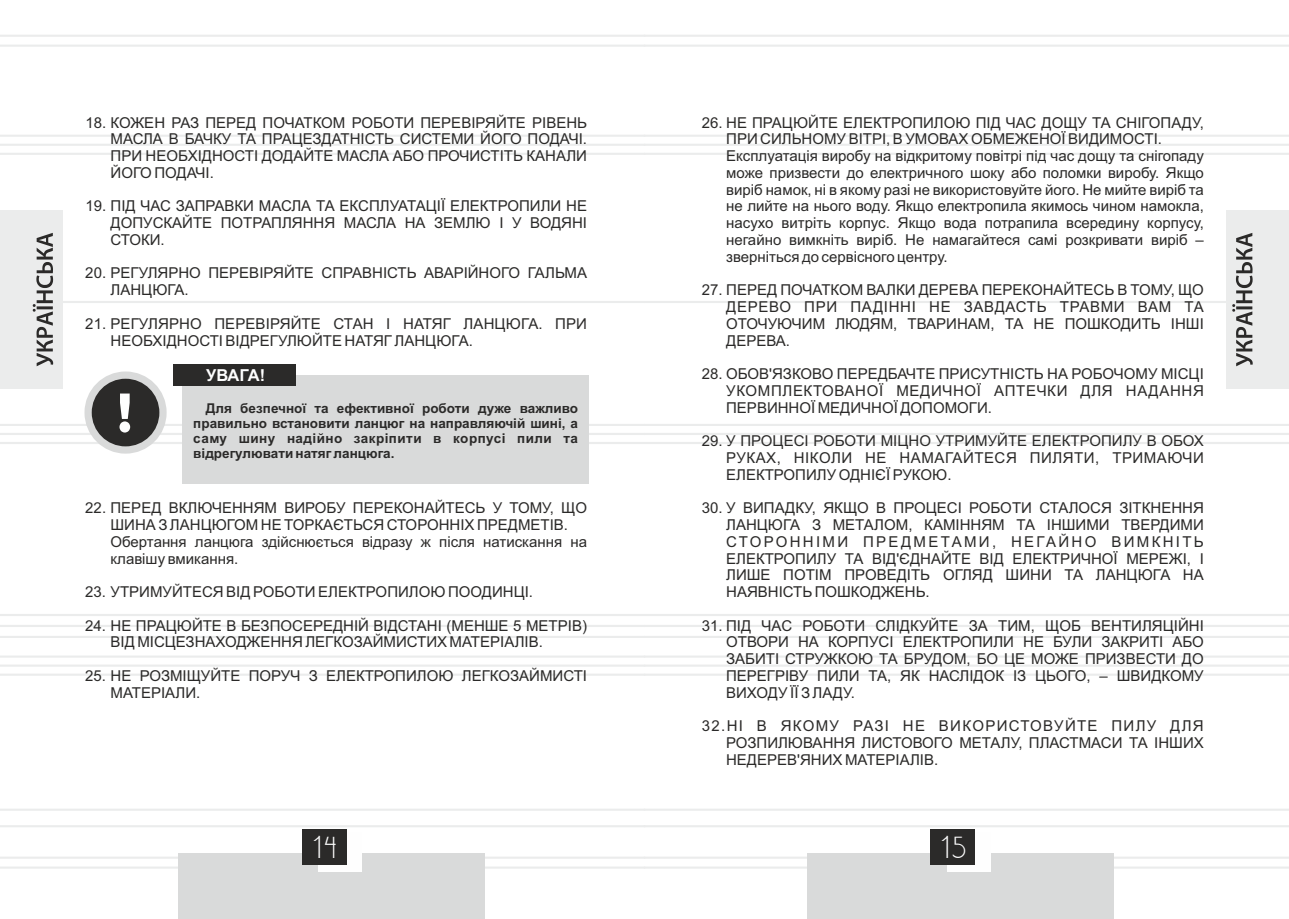
<style>
.page{position:relative;width:1289px;height:919px;background:#fff}
.page>*{position:absolute;margin:0;border:0;box-sizing:border-box;transform-origin:0 0}
.t1{font:26.25px "DS Standart Cyr";color:#fefefe}
.t2{font:700 16.5px "Arial";letter-spacing:-.025em;color:#fefefe}
.t3{font:15px/16.8px "Arial";color:#2b2a29;text-align:justify}
.t4{font:700 13.5px/15.1px "Arial";color:#2b2a29;text-align:justify}
</style>
<div class="page">
<hr style="left:644px;top:135px;width:644px;height:2px;background:#ebecec">
<hr style="left:644px;top:153px;width:644px;height:2px;background:#ebecec">
<hr style="left:644px;top:442px;width:644px;height:2px;background:#ebecec">
<hr style="left:644px;top:614px;width:644px;height:2px;background:#ebecec">
<hr style="left:644px;top:635px;width:644px;height:3px;background:#ebecec">
<hr style="left:644px;top:655px;width:644px;height:2px;background:#ebecec">
<hr style="left:644px;top:673px;width:644px;height:2px;background:#ebecec">
<hr style="left:644px;top:856px;width:644px;height:2px;background:#ebecec">
<hr style="left:644px;top:866px;width:644px;height:2px;background:#ebecec">
<hr style="left:644px;top:35px;width:644px;height:2px;background:#ebecec">
<hr style="left:644px;top:45px;width:644px;height:2px;background:#ebecec">
<hr style="left:644px;top:808px;width:644px;height:2px;background:#ebecec">
<hr style="left:644px;top:825px;width:644px;height:2px;background:#ebecec">
<hr style="left:644px;top:301px;width:644px;height:2px;background:#ebecec">
<hr style="left:0;top:135px;width:644px;height:2px;background:#ebecec">
<hr style="left:0;top:144px;width:1288px;height:2px;background:#ebecec">
<hr style="left:0;top:153px;width:644px;height:2px;background:#ebecec">
<hr style="left:0;top:442px;width:644px;height:2px;background:#ebecec">
<hr style="left:0;top:614px;width:644px;height:2px;background:#ebecec">
<hr style="left:0;top:625px;width:1288px;height:2px;background:#ebecec">
<hr style="left:0;top:635px;width:644px;height:3px;background:#ebecec">
<hr style="left:0;top:655px;width:644px;height:2px;background:#ebecec">
<hr style="left:0;top:664px;width:1288px;height:3px;background:#f0f1f1">
<hr style="left:0;top:673px;width:644px;height:2px;background:#ebecec">
<hr style="left:0;top:856px;width:644px;height:2px;background:#ebecec">
<hr style="left:0;top:866px;width:644px;height:2px;background:#ebecec">
<hr style="left:0;top:35px;width:644px;height:2px;background:#ebecec">
<hr style="left:0;top:45px;width:644px;height:2px;background:#ebecec">
<hr style="left:0;top:808px;width:644px;height:2px;background:#ebecec">
<hr style="left:0;top:825px;width:644px;height:2px;background:#ebecec">
<hr style="left:0;top:301px;width:644px;height:2px;background:#ebecec">
<div style="left:178px;top:853px;width:307px;height:65px;background:#d9dada"></div>
<div style="left:318px;top:832px;width:44px;height:39px;background:#fefefe"></div>
<div style="left:301px;top:829px;width:45px;height:36px;background:#2b2a29"></div>
<div style="left:0;top:210px;width:62px;height:179px;background:#ebecec"></div>
<svg style="left:33px;top:233px;width:20px;height:133px"></svg>
<div style="left:807px;top:853px;width:306px;height:65px;background:#d9dada"></div>
<div style="left:946px;top:832px;width:44px;height:39px;background:#fefefe"></div>
<div style="left:930px;top:829px;width:45px;height:36px;background:#2b2a29"></div>
<div style="left:1226px;top:210px;width:62px;height:179px;background:#ebecec"></div>
<svg style="left:1232px;top:233px;width:20px;height:133px"></svg>
<div style="left:84px;top:371px;width:83px;height:82px;border:14px solid #d9dada;border-radius:50%"></div>
<div style="left:92px;top:379px;width:67px;height:67px;background:#2b2a29;border-radius:50%"></div>
<svg style="left:0;top:393px;width:1288px;height:43px"></svg>
<div style="left:182px;top:375px;width:406px;height:109px;background:#d9dada"></div>
<div style="left:174px;top:364px;width:122px;height:21px;background:#2b2a29"></div>
<p class="t3" style="left:110px;top:115px;width:478px;text-indent:-25px">18. КОЖЕН РАЗ ПЕРЕД ПОЧАТКОМ РОБОТИ ПЕРЕВІРЯЙТЕ РІВЕНЬ МАСЛА В БАЧКУ ТА ПРАЦЕЗДАТНІСТЬ СИСТЕМИ ЙОГО ПОДАЧІ.<br>ПРИ НЕОБХІДНОСТІ ДОДАЙТЕ МАСЛА АБО ПРОЧИСТІТЬ КАНАЛИ ЙОГО ПОДАЧІ.</p>
<p class="t3" style="left:110px;top:199px;width:478px;text-indent:-25px">19. ПІД ЧАС ЗАПРАВКИ МАСЛА ТА ЕКСПЛУАТАЦІЇ ЕЛЕКТРОПИЛИ НЕ ДОПУСКАЙТЕ ПОТРАПЛЯННЯ МАСЛА НА ЗЕМЛЮ І У ВОДЯНІ СТОКИ.</p>
<p class="t3" style="left:110px;top:266px;width:478px;text-indent:-25px">20. РЕГУЛЯРНО ПЕРЕВІРЯЙТЕ СПРАВНІСТЬ АВАРІЙНОГО ГАЛЬМА<br>ЛАНЦЮГА.</p>
<p class="t3" style="left:110px;top:316px;width:478px;text-indent:-25px">21. РЕГУЛЯРНО ПЕРЕВІРЯЙТЕ СТАН І НАТЯГ ЛАНЦЮГА. ПРИ<br>НЕОБХІДНОСТІ ВІДРЕГУЛЮЙТЕ НАТЯГ ЛАНЦЮГА.</p>
<p class="t2" style="left:206px;top:368px;width:60px">УВАГА!</p>
<p class="t4" style="left:193px;top:401px;width:386px;text-indent:13px">Для безпечної та ефективної роботи дуже важливо правильно встановити ланцюг на направляючій шині, а саму шину надійно закріпити в корпусі пили та відрегулювати натяг ланцюга.</p>
<p class="t3" style="left:110px;top:501px;width:478px;text-align:left;text-indent:-25px">22. ПЕРЕД ВКЛЮЧЕННЯМ ВИРОБУ ПЕРЕКОНАЙТЕСЬ У ТОМУ, ЩО ШИНА З ЛАНЦЮГОМ НЕ ТОРКАЄТЬСЯ СТОРОННІХ ПРЕДМЕТІВ.<br>Обертання ланцюга здійснюється відразу ж після натискання на клавішу вмикання.</p>
<p class="t3" style="left:85px;top:584px;width:449px">23. УТРИМУЙТЕСЯ ВІД РОБОТИ ЕЛЕКТРОПИЛОЮ ПООДИНЦІ.</p>
<p class="t3" style="left:110px;top:618px;width:478px;text-indent:-25px">24. НЕ ПРАЦЮЙТЕ В БЕЗПОСЕРЕДНІЙ ВІДСТАНІ (МЕНШЕ 5 МЕТРІВ)<br>ВІД МІСЦЕЗНАХОДЖЕННЯ ЛЕГКОЗАЙМИСТИХ МАТЕРІАЛІВ.</p>
<p class="t3" style="left:110px;top:668px;width:478px;text-indent:-25px">25. НЕ РОЗМІЩУЙТЕ ПОРУЧ З ЕЛЕКТРОПИЛОЮ ЛЕГКОЗАЙМИСТІ<br>МАТЕРІАЛИ.</p>
<p class="t3" style="left:726px;top:115px;width:479px;text-align:left;text-indent:-24px">26. НЕ ПРАЦЮЙТЕ ЕЛЕКТРОПИЛОЮ ПІД ЧАС ДОЩУ ТА СНІГОПАДУ, ПРИ СИЛЬНОМУ ВІТРІ, В УМОВАХ ОБМЕЖЕНОЇ ВИДИМОСТІ.<br>Експлуатація виробу на відкритому повітрі під час дощу та снігопаду може призвести до електричного шоку або поломки виробу. Якщо виріб намок, ні в якому разі не використовуйте його. Не мийте виріб та не лийте на нього воду. Якщо електропила якимось чином намокла, насухо витріть корпус. Якщо вода потрапила всередину корпусу, негайно вимкніть виріб. Не намагайтеся самі розкривати виріб – зверніться до сервісного центру.</p>
<p class="t3" style="left:726px;top:283px;width:479px;text-indent:-24px">27. ПЕРЕД ПОЧАТКОМ ВАЛКИ ДЕРЕВА ПЕРЕКОНАЙТЕСЬ В ТОМУ, ЩО ДЕРЕВО ПРИ ПАДІННІ НЕ ЗАВДАСТЬ ТРАВМИ ВАМ ТА ОТОЧУЮЧИМ ЛЮДЯМ, ТВАРИНАМ, ТА НЕ ПОШКОДИТЬ ІНШІ ДЕРЕВА.</p>
<p class="t3" style="left:726px;top:367px;width:479px;text-indent:-24px">28. ОБОВ'ЯЗКОВО ПЕРЕДБАЧТЕ ПРИСУТНІСТЬ НА РОБОЧОМУ МІСЦІ УКОМПЛЕКТОВАНОЇ МЕДИЧНОЇ АПТЕЧКИ ДЛЯ НАДАННЯ ПЕРВИННОЇ МЕДИЧНОЇ ДОПОМОГИ.</p>
<p class="t3" style="left:726px;top:434px;width:479px;text-indent:-24px">29. У ПРОЦЕСІ РОБОТИ МIЦНО УТРИМУЙТЕ ЕЛЕКТРОПИЛУ В ОБОХ РУКАХ, НІКОЛИ НЕ НАМАГАЙТЕСЯ ПИЛЯТИ, ТРИМАЮЧИ ЕЛЕКТРОПИЛУ ОДНІЄЇ РУКОЮ.</p>
<p class="t3" style="left:726px;top:501px;width:479px;text-indent:-24px">30. У ВИПАДКУ, ЯКЩО В ПРОЦЕСІ РОБОТИ СТАЛОСЯ ЗІТКНЕННЯ ЛАНЦЮГА З МЕТАЛОМ, КАМІННЯМ ТА ІНШИМИ ТВЕРДИМИ СТОРОННІМИ ПРЕДМЕТАМИ, НЕГАЙНО ВИМКНІТЬ ЕЛЕКТРОПИЛУ ТА ВІД'ЄДНАЙТЕ ВІД ЕЛЕКТРИЧНОЇ МЕРЕЖІ, І ЛИШЕ ПОТІМ ПРОВЕДІТЬ ОГЛЯД ШИНИ ТА ЛАНЦЮГА НА НАЯВНІСТЬ ПОШКОДЖЕНЬ.</p>
<p class="t3" style="left:726px;top:618px;width:479px;text-indent:-24px">31. ПІД ЧАС РОБОТИ СЛІДКУЙТЕ ЗА ТИМ, ЩОБ ВЕНТИЛЯЦІЙНІ ОТВОРИ НА КОРПУСІ ЕЛЕКТРОПИЛИ НЕ БУЛИ ЗАКРИТІ АБО ЗАБИТІ СТРУЖКОЮ ТА БРУДОМ, БО ЦЕ МОЖЕ ПРИЗВЕСТИ ДО ПЕРЕГРІВУ ПИЛИ ТА, ЯК НАСЛІДОК ІЗ ЦЬОГО, – ШВИДКОМУ ВИХОДУ ЇЇ З ЛАДУ.</p>
<p class="t3" style="left:726px;top:718px;width:479px;text-indent:-24px">32.НІ В ЯКОМУ РАЗІ НЕ ВИКОРИСТОВУЙТЕ ПИЛУ ДЛЯ РОЗПИЛЮВАННЯ ЛИСТОВОГО МЕТАЛУ, ПЛАСТМАСИ ТА ІНШИХ НЕДЕРЕВ'ЯНИХ МАТЕРІАЛІВ.</p>
<h1 class="t1" style="left:313px;top:836px;width:25px">14</h1>
<h1 class="t1" style="left:941px;top:836px;width:26px">15</h1>
</div>
